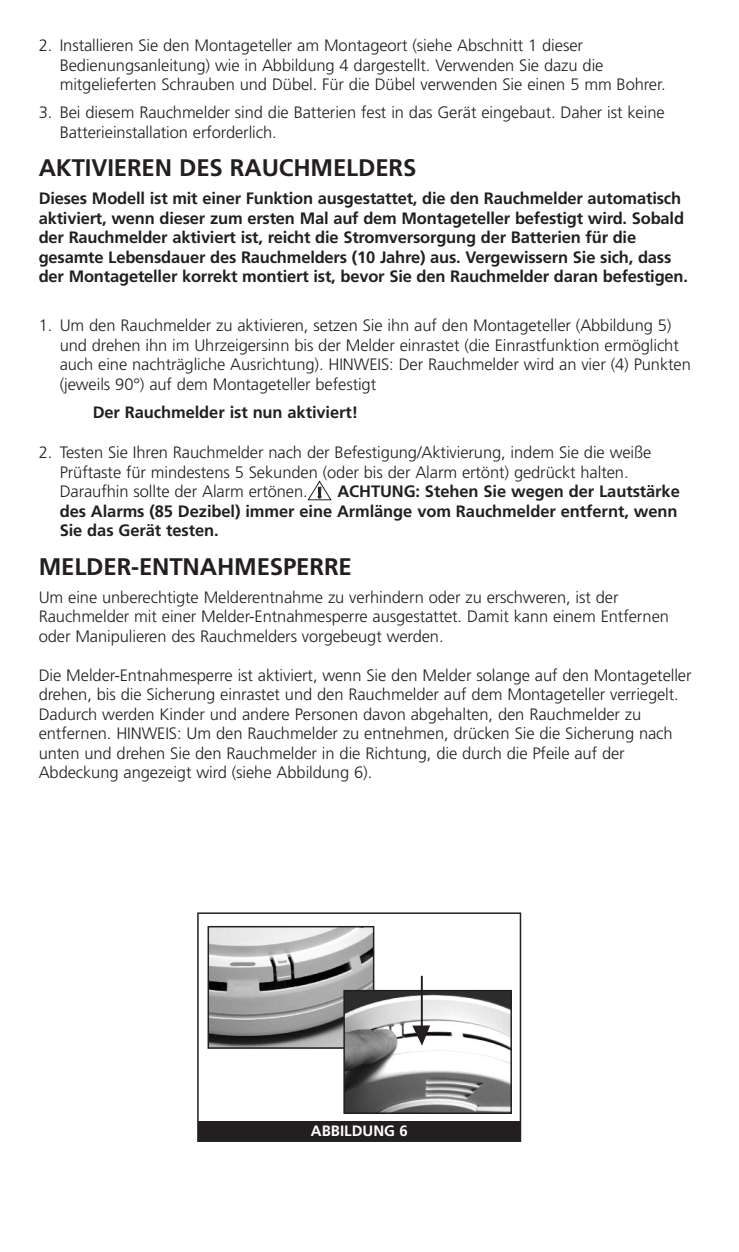
<style>
.page{position:relative;width:739px;height:1252px;background:#fff}
.page>*{position:absolute;margin:0;border:0;box-sizing:border-box;transform-origin:0 0}
.t1{font:700 24px "Frutiger";letter-spacing:-.005em;color:#231f20}
.t2{font:300 16.5px/19.5px "Frutiger";letter-spacing:-.005em;color:#231f20}
.t3{font:700 16.5px/19.5px "Frutiger";letter-spacing:-.01em;color:#231f20}
.t4{font:700 15.6px "Myriad";color:#231f20}
.t5{font:700 15px "Frutiger";color:#fff}
</style>
<div class="page">
<svg style="left:197px;top:480px;width:325px;height:662px"></svg>
<p class="t2" style="left:60px;top:37px;width:607px;text-indent:-21px">2. Installieren Sie den Montageteller am Montageort (siehe Abschnitt 1 dieser<br>Bedienungsanleitung) wie in Abbildung 4 dargestellt. Verwenden Sie dazu die mitgelieferten Schrauben und Dübel. Für die Dübel verwenden Sie einen 5 mm Bohrer.</p>
<p class="t2" style="left:60px;top:104px;width:606px;text-indent:-21px">3. Bei diesem Rauchmelder sind die Batterien fest in das Gerät eingebaut. Daher ist keine<br>Batterieinstallation erforderlich.</p>
<h1 class="t1" style="left:39px;top:158px;width:379px">AKTIVIEREN DES RAUCHMELDERS</h1>
<p class="t3" style="left:39px;top:190px;width:651px">Dieses Modell ist mit einer Funktion ausgestattet, die den Rauchmelder automatisch aktiviert, wenn dieser zum ersten Mal auf dem Montageteller befestigt wird. Sobald der Rauchmelder aktiviert ist, reicht die Stromversorgung der Batterien für die gesamte Lebensdauer des Rauchmelders (10 Jahre) aus. Vergewissern Sie sich, dass der Montageteller korrekt montiert ist, bevor Sie den Rauchmelder daran befestigen.</p>
<p class="t2" style="left:60px;top:317px;width:633px;text-indent:-21px">1. Um den Rauchmelder zu aktivieren, setzen Sie ihn auf den Montageteller (Abbildung 5) und drehen ihn im Uhrzeigersinn bis der Melder einrastet (die Einrastfunktion ermöglicht auch eine nachträgliche Ausrichtung). HINWEIS: Der Rauchmelder wird an vier (4) Punkten (jeweils 90°) auf dem Montageteller befestigt</p>
<p class="t3" style="left:93px;top:403px;width:267px">Der Rauchmelder ist nun aktiviert!</p>
<p class="t2" style="left:60px;top:444px;width:593px;text-indent:-21px">2. Testen Sie Ihren Rauchmelder nach der Befestigung/Aktivierung, indem Sie die weiße<br>Prüftaste für mindestens 5 Sekunden (oder bis der Alarm ertönt) gedrückt halten.<br>Daraufhin sollte der Alarm ertönen.</p>
<p class="t3" style="left:60px;top:483px;width:622px;text-indent:278px">ACHTUNG: Stehen Sie wegen der Lautstärke des Alarms (85 Dezibel) immer eine Armlänge vom Rauchmelder entfernt, wenn<br>Sie das Gerät testen.</p>
<h1 class="t1" style="left:39px;top:557px;width:315px">MELDER-ENTNAHMESPERRE</h1>
<p class="t2" style="left:39px;top:588px;width:632px">Um eine unberechtigte Melderentnahme zu verhindern oder zu erschweren, ist der<br>Rauchmelder mit einer Melder-Entnahmesperre ausgestattet. Damit kann einem Entfernen oder Manipulieren des Rauchmelders vorgebeugt werden.</p>
<p class="t2" style="left:39px;top:666px;width:654px">Die Melder-Entnahmesperre ist aktiviert, wenn Sie den Melder solange auf den Montageteller drehen, bis die Sicherung einrastet und den Rauchmelder auf dem Montageteller verriegelt.<br>Dadurch werden Kinder und andere Personen davon abgehalten, den Rauchmelder zu entfernen. HINWEIS: Um den Rauchmelder zu entnehmen, drücken Sie die Sicherung nach unten und drehen Sie den Rauchmelder in die Richtung, die durch die Pfeile auf der Abdeckung angezeigt wird (siehe Abbildung 6).</p>
<p class="t4" style="left:318px;top:487px;width:6px">!</p>
<p class="t5" style="left:311px;top:1125px;width:99px">ABBILDUNG 6</p>
</div>
